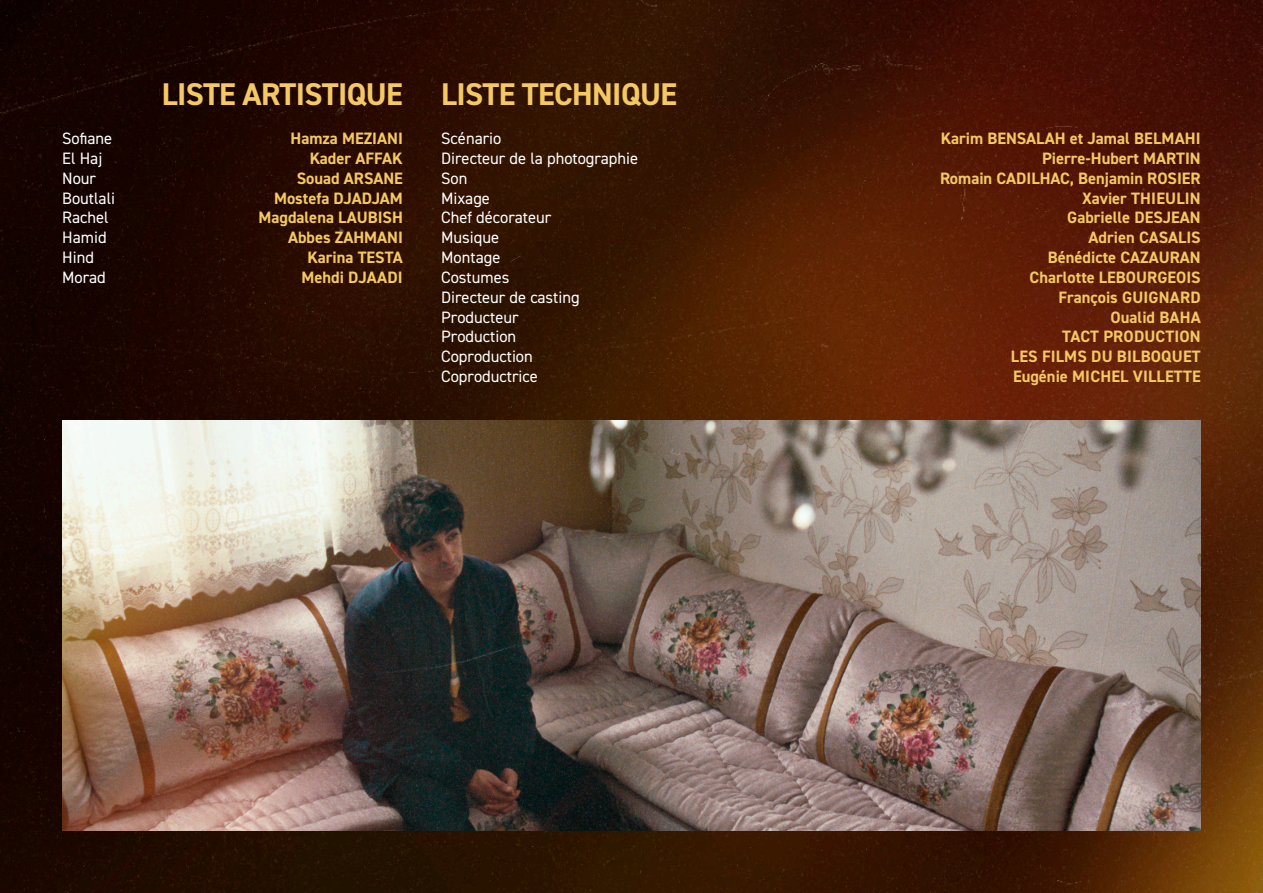
<style>
.page{position:relative;width:1263px;height:893px;background:#fff}
.page>*{position:absolute;margin:0;border:0;box-sizing:border-box;transform-origin:0 0}
.t1{font:700 31.5px "DIN2014";letter-spacing:-.02em;color:#f4c864}
.t2{font:700 16.5px "DIN2014";color:#f4c864}
.t3{font:16.5px "DIN2014";color:#fff}
</style>
<div class="page">
<img style="left:0;top:0;width:1263px;height:893px">
<img style="left:62px;top:420px;width:1139px;height:411px">
<h1 class="t1" style="left:162px;top:73px;width:243px">LISTE ARTISTIQUE</h1>
<p class="t3" style="left:62px;top:128px;width:52px">Sofiane</p>
<p class="t2" style="left:291px;top:128px;width:114px">Hamza MEZIANI</p>
<p class="t3" style="left:62px;top:148px;width:42px">El Haj</p>
<p class="t2" style="left:310px;top:147px;width:95px">Kader AFFAK</p>
<p class="t3" style="left:62px;top:168px;width:35px">Nour</p>
<p class="t2" style="left:297px;top:167px;width:108px">Souad ARSANE</p>
<p class="t3" style="left:62px;top:188px;width:54px">Boutlali</p>
<p class="t2" style="left:274px;top:187px;width:130px">Mostefa DJADJAM</p>
<p class="t3" style="left:62px;top:207px;width:48px">Rachel</p>
<p class="t2" style="left:259px;top:207px;width:146px">Magdalena LAUBISH</p>
<p class="t3" style="left:62px;top:227px;width:46px">Hamid</p>
<p class="t2" style="left:288px;top:227px;width:116px">Abbes ZAHMANI</p>
<p class="t3" style="left:62px;top:247px;width:33px">Hind</p>
<p class="t2" style="left:308px;top:246px;width:97px">Karina TESTA</p>
<p class="t3" style="left:62px;top:267px;width:45px">Morad</p>
<p class="t2" style="left:302px;top:266px;width:103px">Mehdi DJAADI</p>
<h1 class="t1" style="left:441px;top:73px;width:237px">LISTE TECHNIQUE</h1>
<p class="t3" style="left:441px;top:128px;width:62px">Scénario</p>
<p class="t2" style="left:941px;top:128px;width:261px">Karim BENSALAH et Jamal BELMAHI</p>
<p class="t3" style="left:441px;top:148px;width:199px">Directeur de la photographie</p>
<p class="t2" style="left:1042px;top:147px;width:160px">Pierre-Hubert MARTIN</p>
<p class="t3" style="left:441px;top:168px;width:28px">Son</p>
<p class="t2" style="left:940px;top:167px;width:262px">Romain CADILHAC, Benjamin ROSIER</p>
<p class="t3" style="left:441px;top:188px;width:50px">Mixage</p>
<p class="t2" style="left:1082px;top:187px;width:120px">Xavier THIEULIN</p>
<p class="t3" style="left:441px;top:207px;width:112px">Chef décorateur</p>
<p class="t2" style="left:1067px;top:207px;width:135px">Gabrielle DESJEAN</p>
<p class="t3" style="left:441px;top:227px;width:60px">Musique</p>
<p class="t2" style="left:1089px;top:227px;width:114px">Adrien CASALIS</p>
<p class="t3" style="left:441px;top:247px;width:61px">Montage</p>
<p class="t2" style="left:1048px;top:246px;width:154px">Bénédicte CAZAURAN</p>
<p class="t3" style="left:441px;top:267px;width:70px">Costumes</p>
<p class="t2" style="left:1030px;top:266px;width:173px">Charlotte LEBOURGEOIS</p>
<p class="t3" style="left:441px;top:287px;width:140px">Directeur de casting</p>
<p class="t2" style="left:1058px;top:286px;width:144px">François GUIGNARD</p>
<p class="t3" style="left:441px;top:306px;width:79px">Producteur</p>
<p class="t2" style="left:1111px;top:306px;width:92px">Oualid BAHA</p>
<p class="t3" style="left:441px;top:326px;width:77px">Production</p>
<p class="t2" style="left:1062px;top:326px;width:140px">TACT PRODUCTION</p>
<p class="t3" style="left:441px;top:346px;width:93px">Coproduction</p>
<p class="t2" style="left:1011px;top:345px;width:191px">LES FILMS DU BILBOQUET</p>
<p class="t3" style="left:441px;top:366px;width:98px">Coproductrice</p>
<p class="t2" style="left:1013px;top:365px;width:189px">Eugénie MICHEL VILLETTE</p>
</div>
